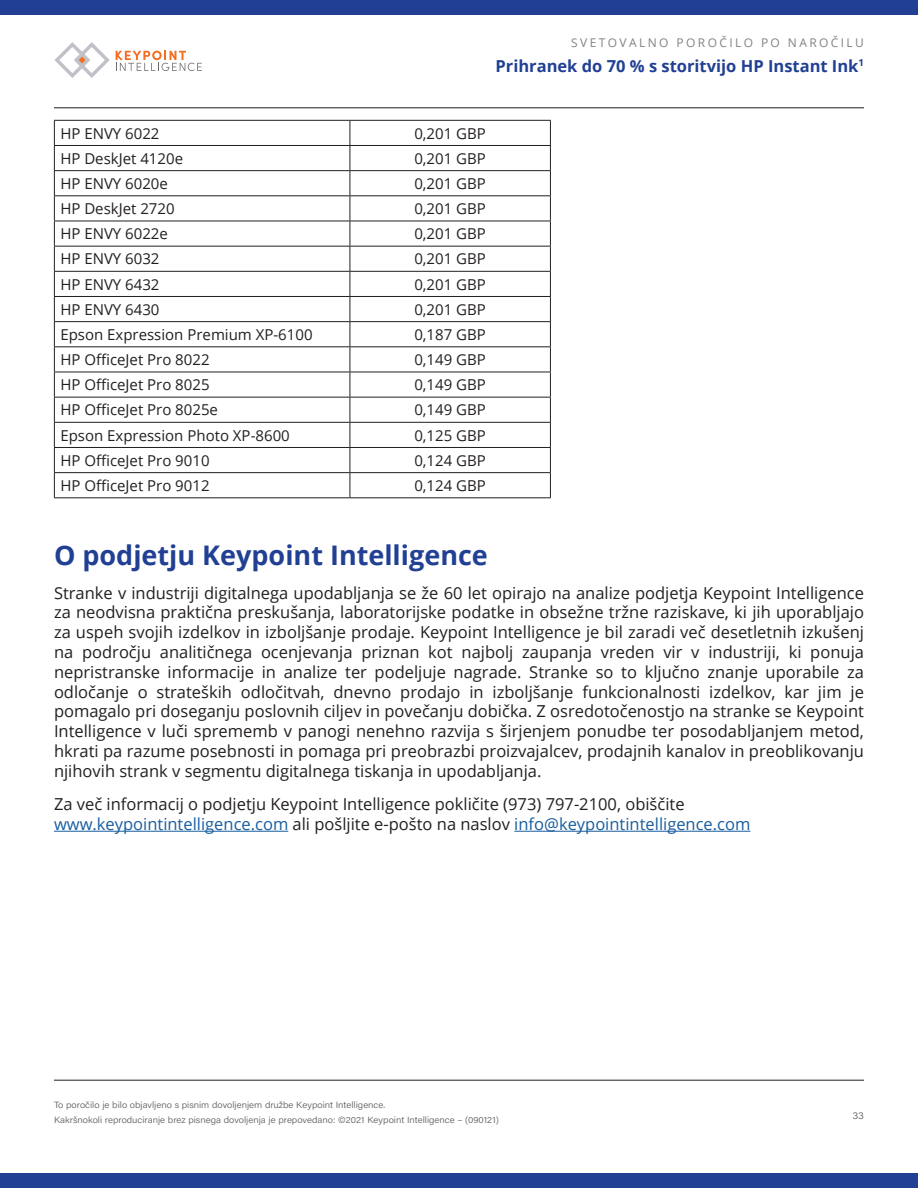
<style>
.page{position:relative;width:918px;height:1188px;background:#fff}
.page>*{position:absolute;margin:0;border:0;box-sizing:border-box;transform-origin:0 0}
.Heading_XL__Blue_Bol{font:700 27px "Open Sans";color:#214094}
.Body_Test_Small{font:16.5px/19.8px "Open Sans";color:#231f20;text-align:justify}
.t1{font:700 16.5px "Open Sans";color:#214094}
.Body_Test_Small-2{font:15px "Open Sans";color:#231f20}
.t2{font:12px "Open Sans";letter-spacing:.2em;color:#808285}
.t3{font:300 9.9px "Acumin Pro";color:#57585a;scale:1.07 1}
.t4{font:300 9px/15px "Acumin Pro";color:#57585a;scale:1.07 1}
.s1{color:#175d9e}
</style>
<div class="page">
<div style="left:0;top:0;width:918px;height:15px;background:#214094"></div>
<div style="left:0;top:1173px;width:918px;height:15px;background:#214094"></div>
<hr style="left:54px;top:831px;width:234px;height:1px;background:#175d9e">
<hr style="left:514px;top:831px;width:236px;height:1px;background:#175d9e">
<svg style="left:55px;top:121px;width:295px;height:376px"></svg>
<svg style="left:351px;top:121px;width:199px;height:376px"></svg>
<hr style="left:54px;top:120px;width:296px;height:1px;background:#231f20">
<hr style="left:350px;top:120px;width:201px;height:1px;background:#231f20">
<hr style="left:54px;top:145px;width:296px;height:1px;background:#231f20">
<hr style="left:350px;top:145px;width:201px;height:1px;background:#231f20">
<hr style="left:54px;top:170px;width:296px;height:1px;background:#231f20">
<hr style="left:350px;top:170px;width:201px;height:1px;background:#231f20">
<hr style="left:54px;top:195px;width:296px;height:1px;background:#231f20">
<hr style="left:350px;top:195px;width:201px;height:1px;background:#231f20">
<hr style="left:54px;top:221px;width:296px;height:1px;background:#231f20">
<hr style="left:350px;top:221px;width:201px;height:1px;background:#231f20">
<hr style="left:54px;top:246px;width:296px;height:1px;background:#231f20">
<hr style="left:350px;top:246px;width:201px;height:1px;background:#231f20">
<hr style="left:54px;top:271px;width:296px;height:1px;background:#231f20">
<hr style="left:350px;top:271px;width:201px;height:1px;background:#231f20">
<hr style="left:54px;top:296px;width:296px;height:1px;background:#231f20">
<hr style="left:350px;top:296px;width:201px;height:1px;background:#231f20">
<hr style="left:54px;top:321px;width:296px;height:1px;background:#231f20">
<hr style="left:350px;top:321px;width:201px;height:1px;background:#231f20">
<hr style="left:54px;top:346px;width:296px;height:1px;background:#231f20">
<hr style="left:350px;top:346px;width:201px;height:1px;background:#231f20">
<hr style="left:54px;top:372px;width:296px;height:1px;background:#231f20">
<hr style="left:350px;top:372px;width:201px;height:1px;background:#231f20">
<hr style="left:54px;top:397px;width:296px;height:1px;background:#231f20">
<hr style="left:350px;top:397px;width:201px;height:1px;background:#231f20">
<hr style="left:54px;top:422px;width:296px;height:1px;background:#231f20">
<hr style="left:350px;top:422px;width:201px;height:1px;background:#231f20">
<hr style="left:54px;top:447px;width:296px;height:1px;background:#231f20">
<hr style="left:350px;top:447px;width:201px;height:1px;background:#231f20">
<hr style="left:54px;top:472px;width:296px;height:1px;background:#231f20">
<svg style="left:54px;top:121px;width:1px;height:376px"></svg>
<hr style="left:350px;top:472px;width:201px;height:1px;background:#231f20">
<svg style="left:350px;top:121px;width:1px;height:376px"></svg>
<svg style="left:550px;top:121px;width:1px;height:376px"></svg>
<hr style="left:54px;top:497px;width:296px;height:1px;background:#231f20">
<hr style="left:350px;top:497px;width:201px;height:1px;background:#231f20">
<hr style="left:54px;top:1080px;width:810px;height:1px;background:#231f20">
<hr style="left:54px;top:108px;width:810px;height:1px;background:#231f20">
<svg style="left:54px;top:42px;width:56px;height:36px"></svg>
<svg style="left:116px;top:51px;width:86px;height:20px"></svg>
<p class="t2" style="left:571px;top:34px;width:294px">SVETOVALNO POROČILO PO NAROČILU</p>
<p class="t1" style="left:496px;top:54px;width:370px">Prihranek do 70 % s storitvijo HP Instant Ink<sup>1</sup></p>
<p class="Body_Test_Small-2" style="left:60px;top:123px;width:101px">HP ENVY 6022</p>
<p class="Body_Test_Small-2" style="left:414px;top:123px;width:73px">0,201 GBP</p>
<p class="Body_Test_Small-2" style="left:60px;top:148px;width:124px">HP DeskJet 4120e</p>
<p class="Body_Test_Small-2" style="left:414px;top:148px;width:73px">0,201 GBP</p>
<p class="Body_Test_Small-2" style="left:60px;top:173px;width:109px">HP ENVY 6020e</p>
<p class="Body_Test_Small-2" style="left:414px;top:173px;width:73px">0,201 GBP</p>
<p class="Body_Test_Small-2" style="left:60px;top:198px;width:116px">HP DeskJet 2720</p>
<p class="Body_Test_Small-2" style="left:414px;top:198px;width:73px">0,201 GBP</p>
<p class="Body_Test_Small-2" style="left:60px;top:224px;width:109px">HP ENVY 6022e</p>
<p class="Body_Test_Small-2" style="left:414px;top:224px;width:73px">0,201 GBP</p>
<p class="Body_Test_Small-2" style="left:60px;top:249px;width:101px">HP ENVY 6032</p>
<p class="Body_Test_Small-2" style="left:414px;top:249px;width:73px">0,201 GBP</p>
<p class="Body_Test_Small-2" style="left:60px;top:274px;width:101px">HP ENVY 6432</p>
<p class="Body_Test_Small-2" style="left:414px;top:274px;width:73px">0,201 GBP</p>
<p class="Body_Test_Small-2" style="left:60px;top:299px;width:101px">HP ENVY 6430</p>
<p class="Body_Test_Small-2" style="left:414px;top:299px;width:73px">0,201 GBP</p>
<p class="Body_Test_Small-2" style="left:60px;top:324px;width:254px">Epson Expression Premium XP-6100</p>
<p class="Body_Test_Small-2" style="left:414px;top:324px;width:73px">0,187 GBP</p>
<p class="Body_Test_Small-2" style="left:60px;top:349px;width:151px">HP OfficeJet Pro 8022</p>
<p class="Body_Test_Small-2" style="left:414px;top:349px;width:73px">0,149 GBP</p>
<p class="Body_Test_Small-2" style="left:60px;top:375px;width:151px">HP OfficeJet Pro 8025</p>
<p class="Body_Test_Small-2" style="left:414px;top:375px;width:73px">0,149 GBP</p>
<p class="Body_Test_Small-2" style="left:60px;top:400px;width:159px">HP OfficeJet Pro 8025e</p>
<p class="Body_Test_Small-2" style="left:414px;top:400px;width:73px">0,149 GBP</p>
<p class="Body_Test_Small-2" style="left:60px;top:425px;width:231px">Epson Expression Photo XP-8600</p>
<p class="Body_Test_Small-2" style="left:414px;top:425px;width:73px">0,125 GBP</p>
<p class="Body_Test_Small-2" style="left:60px;top:450px;width:151px">HP OfficeJet Pro 9010</p>
<p class="Body_Test_Small-2" style="left:414px;top:450px;width:73px">0,124 GBP</p>
<p class="Body_Test_Small-2" style="left:60px;top:475px;width:151px">HP OfficeJet Pro 9012</p>
<p class="Body_Test_Small-2" style="left:414px;top:475px;width:73px">0,124 GBP</p>
<p class="Heading_XL__Blue_Bol" style="left:54px;top:537px;width:435px">O podjetju Keypoint Intelligence</p>
<p class="Body_Test_Small" style="left:54px;top:582px;width:812px">Stranke v industriji digitalnega upodabljanja se že 60 let opirajo na analize podjetja Keypoint Intelligence za neodvisna praktična preskušanja, laboratorijske podatke in obsežne tržne raziskave, ki jih uporabljajo za uspeh svojih izdelkov in izboljšanje prodaje. Keypoint Intelligence je bil zaradi več desetletnih izkušenj na področju analitičnega ocenjevanja priznan kot najbolj zaupanja vreden vir v industriji, ki ponuja nepristranske informacije in analize ter podeljuje nagrade. Stranke so to ključno znanje uporabile za odločanje o strateških odločitvah, dnevno prodajo in izboljšanje funkcionalnosti izdelkov, kar jim je pomagalo pri doseganju poslovnih ciljev in povečanju dobička. Z osredotočenostjo na stranke se Keypoint Intelligence v luči sprememb v panogi nenehno razvija s širjenjem ponudbe ter posodabljanjem metod, hkrati pa razume posebnosti in pomaga pri preobrazbi proizvajalcev, prodajnih kanalov in preoblikovanju njihovih strank v segmentu digitalnega tiskanja in upodabljanja.</p>
<p class="Body_Test_Small" style="left:54px;top:794px;width:698px">Za več informacij o podjetju Keypoint Intelligence pokličite (973) 797-2100, obiščite <span class="s1">www.keypointintelligence.com</span> ali pošljite e-pošto na naslov <span class="s1">info@keypointintelligence.com</span></p>
<p class="t4" style="left:54px;top:1097px;width:417px">To poročilo je bilo objavljeno s pisnim dovoljenjem družbe Keypoint Intelligence.<br>Kakršnokoli reproduciranje brez pisnega dovoljenja je prepovedano: ©2021 Keypoint Intelligence – (090121)</p>
<p class="t3" style="left:853px;top:1109px;width:12px">33</p>
</div>
